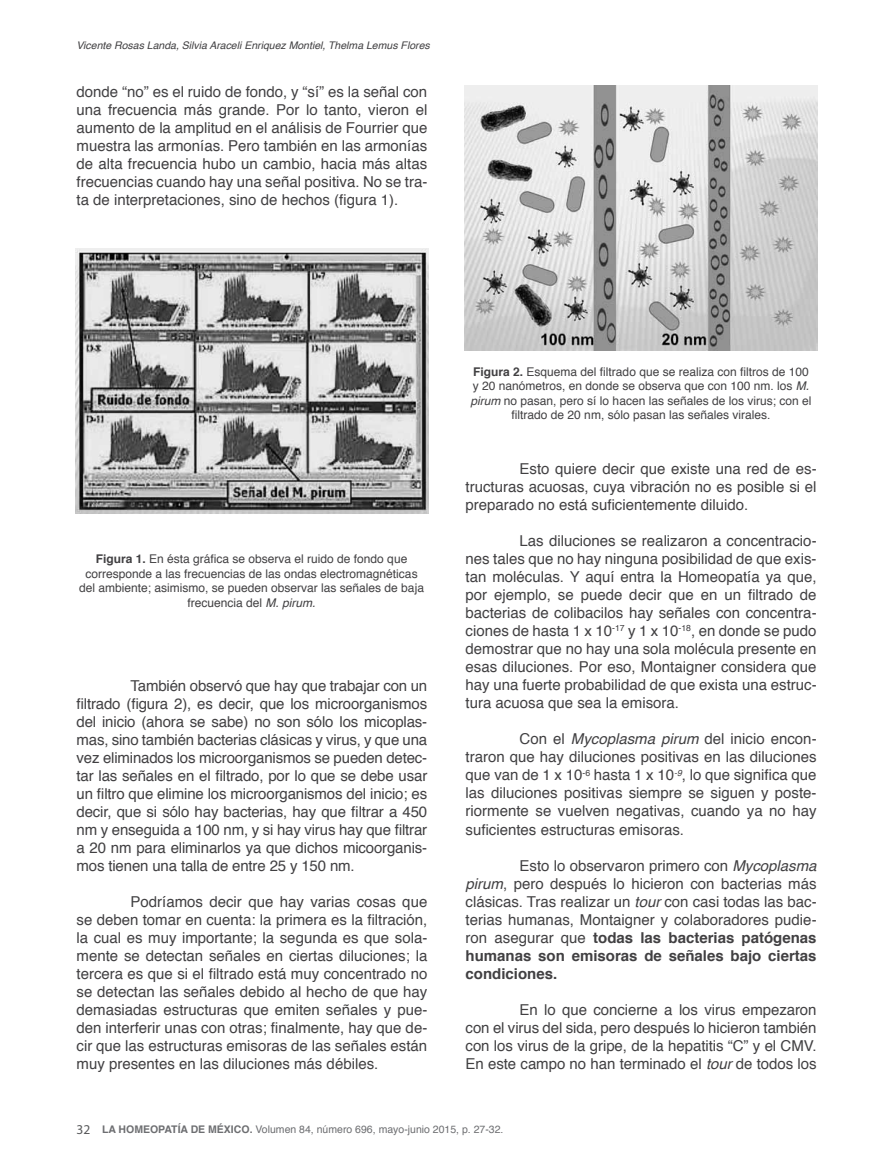
<style>
.page{position:relative;width:893px;height:1170px;background:#fff}
.page>*{position:absolute;margin:0;border:0;box-sizing:border-box;transform-origin:0 0}
.t1{font:15px/18px "Helvetica";color:#414042;text-align:justify}
.t2{font:12px/14.4px "Helvetica";color:#414042;text-align:center}
.t3{font:10.5px "Helvetica";color:#6d6e71}
.t4{font:italic 10.5px "Helvetica";color:#414042}
.s1{font-weight:700}
.s2{font-style:italic}
.s3{font-family:"Myriad Pro";font-size:13.5px;color:#58595b}
</style>
<div class="page">
<img style="left:76px;top:249px;width:353px;height:265px">
<img style="left:464px;top:85px;width:353px;height:265px">
<p class="t4" style="left:76px;top:37px;width:355px">Vicente Rosas Landa, Silvia Araceli Enriquez Montiel, Thelma Lemus Flores</p>
<p class="t1" style="left:77px;top:83px;width:352px">donde “no” es el ruido de fondo, y “sí” es la señal con una frecuencia más grande. Por lo tanto, vieron el aumento de la amplitud en el análisis de Fourrier que muestra las armonías. Pero también en las armonías de alta frecuencia hubo un cambio, hacia más altas frecuencias cuando hay una señal positiva. No se tra&shy;ta de interpretaciones, sino de hechos (figura 1).</p>
<p class="t2" style="left:79px;top:552px;width:346px"><span class="s1">Figura 1.</span> En ésta gráfica se observa el ruido de fondo que corresponde a las frecuencias de las ondas electromagnéticas del ambiente; asimismo, se pueden observar las señales de baja frecuencia del <span class="s2">M. pirum.</span></p>
<p class="t1" style="left:77px;top:677px;width:352px;text-indent:54px">También observó que hay que trabajar con un filtrado (figura 2), es decir, que los microorganismos del inicio (ahora se sabe) no son sólo los micoplas&shy;mas, sino también bacterias clásicas y virus, y que una vez eliminados los microorganismos se pueden detec&shy;tar las señales en el filtrado, por lo que se debe usar un filtro que elimine los microorganismos del inicio; es decir, que si sólo hay bacterias, hay que filtrar a 450 nm y enseguida a 100 nm, y si hay virus hay que filtrar a 20 nm para eliminarlos ya que dichos micoorganis&shy;mos tienen una talla de entre 25 y 150 nm.</p>
<p class="t1" style="left:77px;top:893px;width:352px;text-indent:54px">Podríamos decir que hay varias cosas que se deben tomar en cuenta: la primera es la filtración, la cual es muy importante; la segunda es que sola&shy;mente se detectan señales en ciertas diluciones; la tercera es que si el filtrado está muy concentrado no se detectan las señales debido al hecho de que hay demasiadas estructuras que emiten señales y pue&shy;den interferir unas con otras; finalmente, hay que de&shy;cir que las estructuras emisoras de las señales están muy presentes en las diluciones más débiles.</p>
<p class="t2" style="left:471px;top:365px;width:342px"><span class="s1">Figura 2.</span> Esquema del filtrado que se realiza con filtros de 100 y 20 nanómetros, en donde se observa que con 100 nm. los <span class="s2">M. pirum</span> no pasan, pero sí lo hacen las señales de los virus; con el filtrado de 20 nm, sólo pasan las señales virales.</p>
<p class="t1" style="left:466px;top:460px;width:352px;text-indent:54px">Esto quiere decir que existe una red de es&shy;tructuras acuosas, cuya vibración no es posible si el preparado no está suficientemente diluido.</p>
<p class="t1" style="left:466px;top:532px;width:353px;text-indent:54px">Las diluciones se realizaron a concentracio&shy;nes tales que no hay ninguna posibilidad de que exis&shy;tan moléculas. Y aquí entra la Homeopatía ya que, por ejemplo, se puede decir que en un filtrado de bacterias de colibacilos hay señales con concentra&shy;ciones de hasta 1 x 10<sup>-17</sup> y 1 x 10<sup>-18</sup>, en donde se pudo demostrar que no hay una sola molécula presente en esas diluciones. Por eso, Montaigner considera que hay una fuerte probabilidad de que exista una estruc&shy;tura acuosa que sea la emisora.</p>
<p class="t1" style="left:466px;top:730px;width:352px;text-indent:54px">Con el <span class="s2">Mycoplasma pirum</span> del inicio encon&shy;traron que hay diluciones positivas en las diluciones que van de 1 x 10<sup>-6</sup> hasta 1 x 10<sup>-9</sup>, lo que significa que las diluciones positivas siempre se siguen y poste&shy;riormente se vuelven negativas, cuando ya no hay suficientes estructuras emisoras.</p>
<p class="t1" style="left:466px;top:856px;width:352px;text-indent:54px">Esto lo observaron primero con <span class="s2">Mycoplasma pirum</span>, pero después lo hicieron con bacterias más clásicas. Tras realizar un <span class="s2">tour</span> con casi todas las bac&shy;terias humanas, Montaigner y colaboradores pudie&shy;ron asegurar que <span class="s1">todas las bacterias patógenas humanas son emisoras de señales bajo ciertas condiciones.</span></p>
<p class="t1" style="left:466px;top:1000px;width:352px;text-indent:54px">En lo que concierne a los virus empezaron con el virus del sida, pero después lo hicieron también con los virus de la gripe, de la hepatitis “C” y el CMV.<br>En este campo no han terminado el <span class="s2">tour</span> de todos los</p>
<p class="t3" style="left:76px;top:1120px;width:429px"><span class="s3">32</span> <span class="s1">LA HOMEOPATÍA DE MÉXICO.</span> Volumen 84, número 696, mayo-junio 2015, p. 27-32.</p>
</div>
